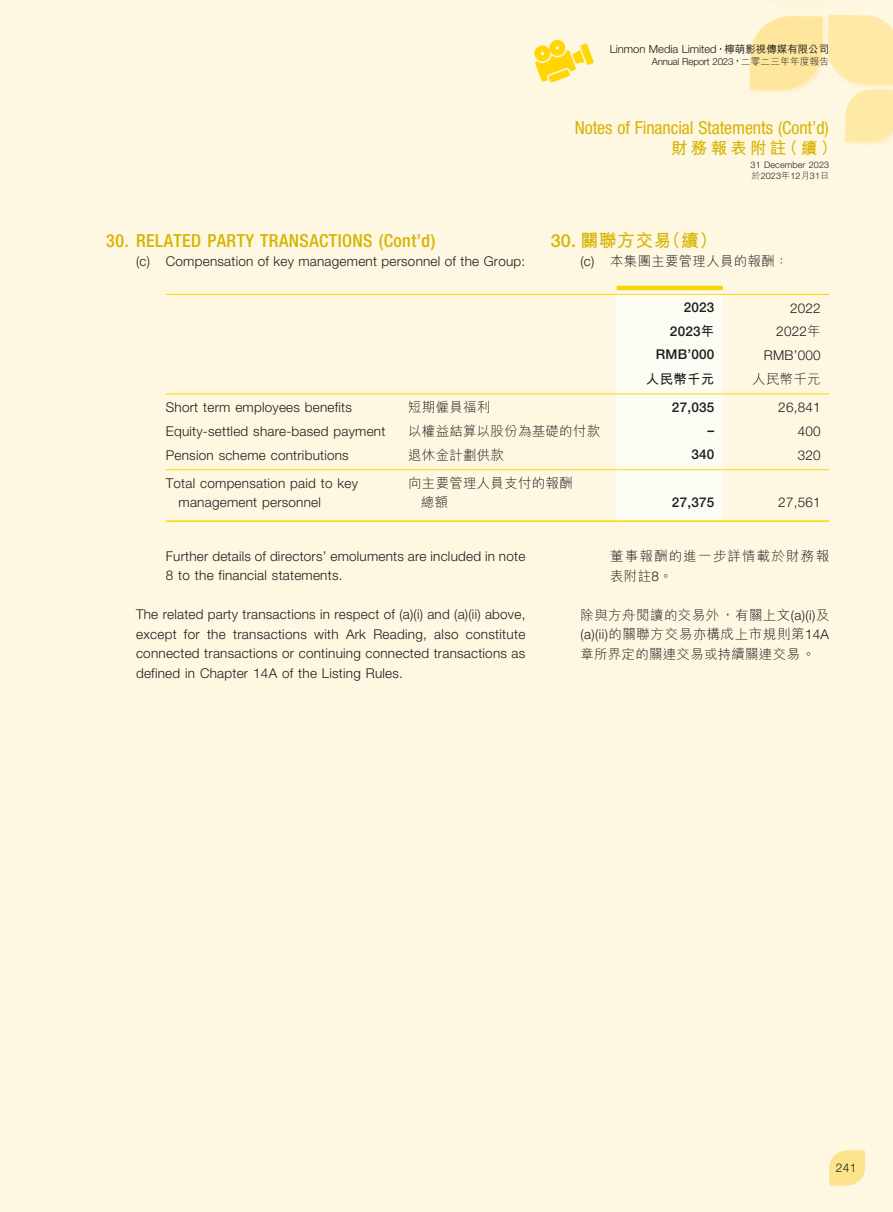
<style>
.page{position:relative;width:893px;height:1212px;background:#fef7e2}
.page>*{position:absolute;margin:0;border:0;box-sizing:border-box;transform-origin:0 0}
.t1{font:500 condensed 18px "Helvetica Neue LT Std";letter-spacing:.025em;color:#d7b400}
.t2{font:condensed 18px "Helvetica Neue LT Std";letter-spacing:-.005em;color:#d7b400}
.t3{font:700 18px "M Hei HK";letter-spacing:.015em;color:#d7b400}
.t4{font:700 16.5px "M Hei HK";letter-spacing:.195em;color:#d7b400}
.t5{font:300 13.5px/19.5px "Helvetica Neue LT Std";letter-spacing:.015em;color:#1c1c1b}
.t6{font:300 13.5px/19.5px "M Hei HK";letter-spacing:.015em;color:#1c1c1b}
.t7{font:500 13.5px "Helvetica Neue LT Std";letter-spacing:.015em;color:#1c1c1b}
.t8{font:300 13.5px/19.5px "M Hei HK";letter-spacing:.085em;color:#1c1c1b}
.t9{font:700 13.5px "M Hei HK";letter-spacing:.015em;color:#1c1c1b}
.t10{font:300 12px "Helvetica Neue LT Std";color:#1c1c1b}
.t11{font:300 11.25px "Helvetica Neue LT Std";color:#1c1c1b}
.t12{font:300 9.75px "Helvetica Neue LT Std";letter-spacing:-.025em;color:#1c1c1b}
.t13{font:300 9px/10.5px "Helvetica Neue LT Std";letter-spacing:.015em;color:#1c1c1b}
.s1{font-family:"M Hei HK";font-weight:500;font-size:10.5px}
.s2{font-family:"M Hei HK"}
.s3{font-family:"Helvetica Neue LT Std";font-weight:500}
.s4{font-family:"Helvetica Neue LT Std"}
.s5{font-family:"M Hei HK";font-weight:700}
</style>
<div class="page">
<svg style="left:829px;top:1150px;width:36px;height:35px"></svg>
<div style="left:617px;top:290px;width:106px;height:230px;background:#fcfbf4"></div>
<hr style="left:617px;top:286px;width:106px;height:4px;background:#fdd600">
<hr style="left:166px;top:294px;width:242px;height:1px;background:#fdd600">
<hr style="left:408px;top:294px;width:209px;height:1px;background:#fdd600">
<hr style="left:617px;top:294px;width:106px;height:1px;background:#fdd600">
<hr style="left:723px;top:294px;width:106px;height:1px;background:#fdd600">
<hr style="left:166px;top:394px;width:242px;height:1px;background:#fdd600">
<hr style="left:408px;top:394px;width:209px;height:1px;background:#fdd600">
<hr style="left:617px;top:394px;width:106px;height:1px;background:#fdd600">
<hr style="left:723px;top:394px;width:106px;height:1px;background:#fdd600">
<hr style="left:166px;top:469px;width:242px;height:1px;background:#fdd600">
<hr style="left:408px;top:469px;width:209px;height:1px;background:#fdd600">
<hr style="left:617px;top:469px;width:106px;height:1px;background:#fdd600">
<hr style="left:723px;top:469px;width:106px;height:1px;background:#fdd600">
<hr style="left:166px;top:520px;width:242px;height:2px;background:#fdd600">
<hr style="left:408px;top:520px;width:209px;height:2px;background:#fdd600">
<hr style="left:617px;top:520px;width:106px;height:2px;background:#fdd600">
<hr style="left:723px;top:520px;width:106px;height:2px;background:#fdd600">
<p class="t11" style="left:610px;top:42px;width:221px">Linmon Media Limited <span class="s1">檸萌影視傳媒有限公司</span></p>
<p class="t12" style="left:652px;top:55px;width:179px">Annual Report 2023 <span class="s2">二零二三年年度報告</span></p>
<h1 class="t2" style="left:575px;top:117px;width:255px">Notes of Financial Statements (Cont’d)</h1>
<p class="t4" style="left:671px;top:135px;width:168px">財務報表附註（續）</p>
<h1 class="t1" style="left:106px;top:230px;width:331px">30. RELATED PARTY TRANSACTIONS (Cont’d)</h1>
<p class="t5" style="left:136px;top:251px;width:391px">(c) Compensation of key management personnel of the Group:</p>
<p class="t13" style="left:751px;top:159px;width:80px">31 December 2023<span class="s2">於</span>2023<span class="s2">年</span>12<span class="s2">月</span>31<span class="s2">日</span></p>
<h1 class="t3" style="left:551px;top:227px;width:168px"><span class="s3">30.</span> 關聯方交易（續）</h1>
<p class="t6" style="left:580px;top:251px;width:210px"><span class="s4">(c)</span> 本集團主要管理人員的報酬：</p>
<p class="t7" style="left:684px;top:299px;width:32px">2023</p>
<p class="t5" style="left:790px;top:298px;width:32px">2022</p>
<p class="t7" style="left:670px;top:323px;width:46px">2023<span class="s5">年</span></p>
<p class="t5" style="left:776px;top:321px;width:46px">2022<span class="s2">年</span></p>
<p class="t7" style="left:656px;top:347px;width:60px">RMB’000</p>
<p class="t5" style="left:764px;top:345px;width:58px">RMB’000</p>
<p class="t9" style="left:646px;top:369px;width:70px">人民幣千元</p>
<p class="t6" style="left:752px;top:369px;width:70px">人民幣千元</p>
<p class="t5" style="left:166px;top:397px;width:188px">Short term employees benefits</p>
<p class="t6" style="left:408px;top:397px;width:84px">短期僱員福利</p>
<p class="t7" style="left:672px;top:399px;width:44px">27,035</p>
<p class="t5" style="left:778px;top:397px;width:44px">26,841</p>
<p class="t5" style="left:166px;top:421px;width:221px">Equity-settled share-based payment</p>
<p class="t6" style="left:408px;top:421px;width:193px">以權益結算以股份為基礎的付款</p>
<p class="t7" style="left:708px;top:422px;width:8px">–</p>
<p class="t5" style="left:798px;top:421px;width:24px">400</p>
<p class="t5" style="left:166px;top:445px;width:184px">Pension scheme contributions</p>
<p class="t6" style="left:408px;top:444px;width:97px">退休金計劃供款</p>
<p class="t7" style="left:691px;top:446px;width:24px">340</p>
<p class="t5" style="left:798px;top:445px;width:24px">320</p>
<p class="t5" style="left:179px;top:473px;width:181px;text-indent:-13px">Total compensation paid to key management personnel</p>
<p class="t6" style="left:421px;top:473px;width:153px;text-indent:-13px">向主要管理人員支付的報酬總額</p>
<p class="t7" style="left:672px;top:494px;width:44px">27,375</p>
<p class="t5" style="left:778px;top:492px;width:44px">27,561</p>
<p class="t5" style="left:166px;top:546px;width:361px">Further details of directors’ emoluments are included in note<br>8 to the financial statements.</p>
<p class="t5" style="left:136px;top:604px;width:391px;text-align:justify">The related party transactions in respect of (a)(i) and (a)(ii) above, except for the transactions with Ark Reading, also constitute connected transactions or continuing connected transactions as defined in Chapter 14A of the Listing Rules.</p>
<p class="t8" style="left:610px;top:546px;width:220px">董事報酬的進一步詳情載於財務報表附註<span class="s4">8</span>。</p>
<p class="t6" style="left:580px;top:604px;width:250px;text-align:justify">除與方舟閱讀的交易外，有關上文<span class="s4">(a)(i)</span>及<span class="s4">(a)(ii)</span>的關聯方交易亦構成上市規則第<span class="s4">14A</span>章所界定的關連交易或持續關連交易。</p>
<p class="t10" style="left:836px;top:1160px;width:22px">241</p>
</div>
